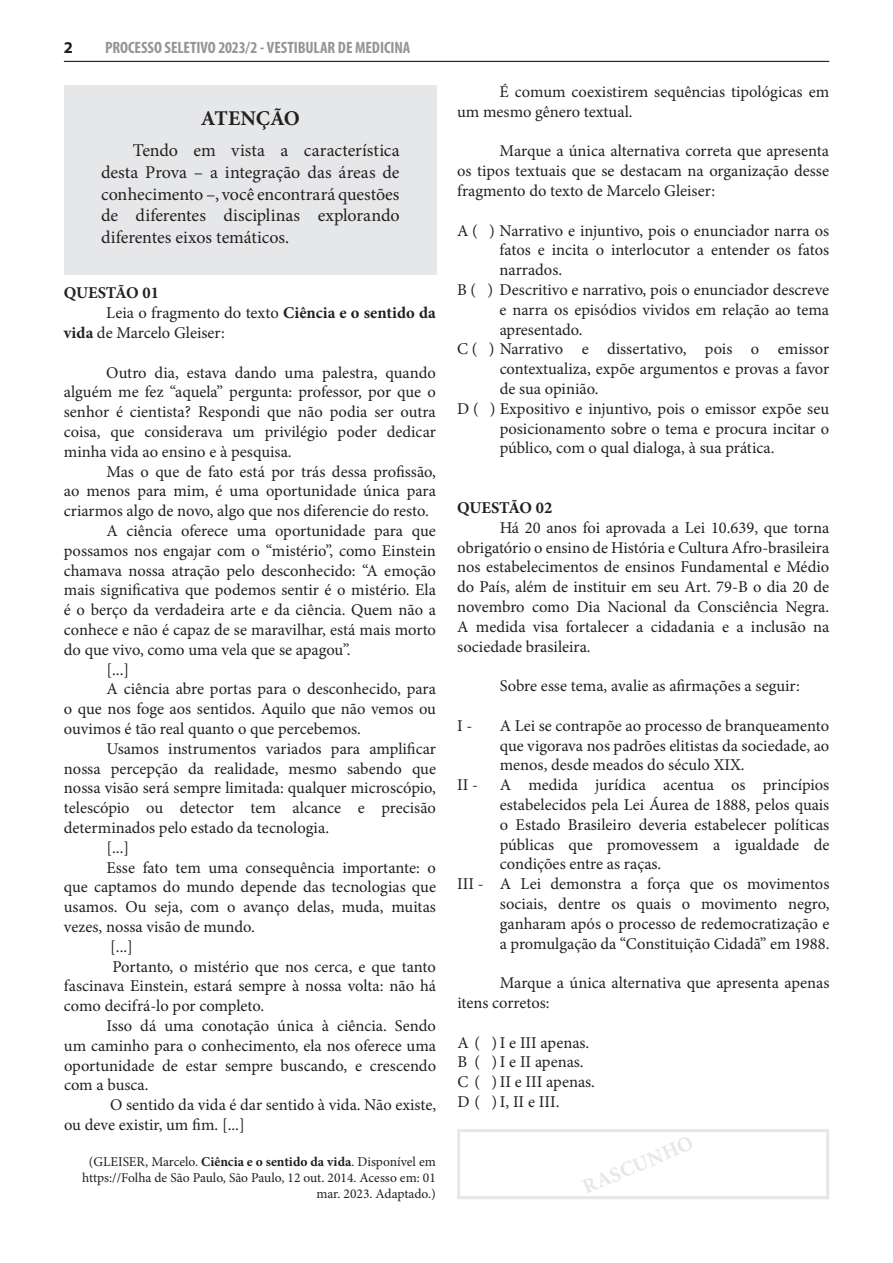
<style>
.page{position:relative;width:893px;height:1263px;background:#fff}
.page>*{position:absolute;margin:0;border:0;box-sizing:border-box;transform-origin:0 0}
.t1{font:700 21px "Minion Pro";color:#e6e7e9}
.t2{font:700 21px "Minion Pro";letter-spacing:-.005em;color:#231f20}
.t3{font:18px/21.6px "Minion Pro";letter-spacing:-.005em;color:#231f20;text-align:justify}
.t4{font:16.5px/19.8px "Minion Pro";color:#231f20;text-align:justify}
.t5{font:700 condensed 16.5px "Myriad Pro";letter-spacing:-.005em;color:#939598}
.t6{font:700 16.5px "Minion Pro";letter-spacing:-.01em;color:#231f20}
.t7{font:700 16.5px "Myriad Pro";color:#231f20}
.t8{font:13.5px/16.2px "Minion Pro";color:#231f20;text-align:right}
.s1{font-weight:700}
</style>
<div class="page">
<hr style="left:64px;top:61px;width:765px;height:1px;background:#000">
<div style="left:64px;top:85px;width:372px;height:190px;background:#e6e7e9"></div>
<div style="left:457px;top:1129px;width:372px;height:70px;border:3px solid #e6e7e9"></div>
<p class="t7" style="left:64px;top:36px;width:11px">2</p>
<p class="t5" style="left:105px;top:37px;width:307px">PROCESSO SELETIVO 2023/2 - VESTIBULAR DE MEDICINA</p>
<p class="t2" style="left:201px;top:103px;width:101px">ATENÇÃO</p>
<p class="t3" style="left:101px;top:140px;width:300px;text-indent:32px">Tendo em vista a característica desta Prova – a integração das áreas de conhecimento –, você encontrará questões de diferentes disciplinas explorando diferentes eixos temáticos.</p>
<p class="t6" style="left:64px;top:281px;width:97px">QUESTÃO 01</p>
<p class="t4" style="left:106px;top:303px;width:331px">Leia o fragmento do texto <span class="s1">Ciência e o sentido da</span></p>
<p class="t4" style="left:64px;top:323px;width:163px"><span class="s1">vida</span> de Marcelo Gleiser:</p>
<p class="t4" style="left:64px;top:362px;width:374px;text-indent:43px">Outro dia, estava dando uma palestra, quando alguém me fez “aquela” pergunta: professor, por que o senhor é cientista? Respondi que não podia ser outra coisa, que considerava um privilégio poder dedicar minha vida ao ensino e à pesquisa.</p>
<p class="t4" style="left:106px;top:461px;width:331px">Mas o que de fato está por trás dessa profissão,</p>
<p class="t4" style="left:64px;top:481px;width:374px">ao menos para mim, é uma oportunidade única para</p>
<p class="t4" style="left:64px;top:501px;width:366px">criarmos algo de novo, algo que nos diferencie do resto.</p>
<p class="t4" style="left:106px;top:521px;width:331px">A ciência oferece uma oportunidade para que</p>
<p class="t4" style="left:64px;top:541px;width:374px">possamos nos engajar com o “mistério”, como Einstein</p>
<p class="t4" style="left:64px;top:560px;width:374px">chamava nossa atração pelo desconhecido: “A emoção</p>
<p class="t4" style="left:64px;top:580px;width:374px">mais significativa que podemos sentir é o mistério. Ela</p>
<p class="t4" style="left:64px;top:600px;width:373px">é o berço da verdadeira arte e da ciência. Quem não a</p>
<p class="t4" style="left:64px;top:620px;width:374px">conhece e não é capaz de se maravilhar, está mais morto</p>
<p class="t4" style="left:64px;top:640px;width:288px">do que vivo, como uma vela que se apagou”.</p>
<p class="t4" style="left:106px;top:659px;width:24px">[...]</p>
<p class="t4" style="left:106px;top:679px;width:331px">A ciência abre portas para o desconhecido, para</p>
<p class="t4" style="left:64px;top:699px;width:374px">o que nos foge aos sentidos. Aquilo que não vemos ou</p>
<p class="t4" style="left:64px;top:719px;width:299px">ouvimos é tão real quanto o que percebemos.</p>
<p class="t4" style="left:106px;top:739px;width:331px">Usamos instrumentos variados para amplificar</p>
<p class="t4" style="left:64px;top:758px;width:374px">nossa percepção da realidade, mesmo sabendo que</p>
<p class="t4" style="left:64px;top:778px;width:374px">nossa visão será sempre limitada: qualquer microscópio,</p>
<p class="t4" style="left:64px;top:798px;width:374px">telescópio ou detector tem alcance e precisão</p>
<p class="t4" style="left:64px;top:818px;width:267px">determinados pelo estado da tecnologia.</p>
<p class="t4" style="left:106px;top:838px;width:24px">[...]</p>
<p class="t4" style="left:106px;top:857px;width:331px">Esse fato tem uma consequência importante: o</p>
<p class="t4" style="left:64px;top:877px;width:374px">que captamos do mundo depende das tecnologias que</p>
<p class="t4" style="left:64px;top:897px;width:374px">usamos. Ou seja, com o avanço delas, muda, muitas</p>
<p class="t4" style="left:64px;top:917px;width:193px">vezes, nossa visão de mundo.</p>
<p class="t4" style="left:110px;top:937px;width:24px">[...]</p>
<p class="t4" style="left:113px;top:956px;width:325px">Portanto, o mistério que nos cerca, e que tanto</p>
<p class="t4" style="left:64px;top:976px;width:374px">fascinava Einstein, estará sempre à nossa volta: não há</p>
<p class="t4" style="left:64px;top:996px;width:202px">como decifrá-lo por completo.</p>
<p class="t4" style="left:106px;top:1016px;width:331px">Isso dá uma conotação única à ciência. Sendo</p>
<p class="t4" style="left:64px;top:1036px;width:374px">um caminho para o conhecimento, ela nos oferece uma</p>
<p class="t4" style="left:64px;top:1055px;width:374px">oportunidade de estar sempre buscando, e crescendo</p>
<p class="t4" style="left:64px;top:1075px;width:86px">com a busca.</p>
<p class="t4" style="left:110px;top:1095px;width:327px">O sentido da vida é dar sentido à vida. Não existe,</p>
<p class="t4" style="left:64px;top:1115px;width:182px">ou deve existir, um fim. [...]</p>
<p class="t8" style="left:82px;top:1154px;width:355px">(GLEISER, Marcelo. <span class="s1">Ciência e o sentido da vida</span>. Disponível em https://Folha de São Paulo, São Paulo, 12 out. 2014. Acesso em: 01 mar. 2023. Adaptado.)</p>
<p class="t4" style="left:457px;top:82px;width:374px;text-indent:43px">É comum coexistirem sequências tipológicas em um mesmo gênero textual.</p>
<p class="t4" style="left:457px;top:141px;width:374px;text-indent:43px">Marque a única alternativa correta que apresenta os tipos textuais que se destacam na organização desse fragmento do texto de Marcelo Gleiser:</p>
<p class="t4" style="left:457px;top:221px;width:374px">A ( ) Narrativo e injuntivo, pois o enunciador narra os</p>
<p class="t4" style="left:500px;top:240px;width:331px">fatos e incita o interlocutor a entender os fatos</p>
<p class="t4" style="left:500px;top:260px;width:64px">narrados.</p>
<p class="t4" style="left:457px;top:280px;width:374px">B ( ) Descritivo e narrativo, pois o enunciador descreve</p>
<p class="t4" style="left:500px;top:300px;width:331px">e narra os episódios vividos em relação ao tema</p>
<p class="t4" style="left:500px;top:320px;width:84px">apresentado.</p>
<p class="t4" style="left:457px;top:339px;width:374px">C ( ) Narrativo e dissertativo, pois o emissor</p>
<p class="t4" style="left:500px;top:359px;width:331px">contextualiza, expõe argumentos e provas a favor</p>
<p class="t4" style="left:500px;top:379px;width:100px">de sua opinião.</p>
<p class="t4" style="left:457px;top:399px;width:374px">D ( ) Expositivo e injuntivo, pois o emissor expõe seu</p>
<p class="t4" style="left:500px;top:419px;width:331px">posicionamento sobre o tema e procura incitar o</p>
<p class="t4" style="left:500px;top:438px;width:276px">público, com o qual dialoga, à sua prática.</p>
<p class="t6" style="left:457px;top:496px;width:97px">QUESTÃO 02</p>
<p class="t4" style="left:457px;top:518px;width:374px;text-indent:43px">Há 20 anos foi aprovada a Lei 10.639, que torna obrigatório o ensino de História e Cultura Afro-brasileira nos estabelecimentos de ensinos Fundamental e Médio do País, além de instituir em seu Art. 79-B o dia 20 de novembro como Dia Nacional da Consciência Negra.<br>A medida visa fortalecer a cidadania e a inclusão na sociedade brasileira.</p>
<p class="t4" style="left:500px;top:676px;width:302px">Sobre esse tema, avalie as afirmações a seguir:</p>
<p class="t4" style="left:457px;top:716px;width:17px">I-</p>
<p class="t4" style="left:500px;top:716px;width:331px">A Lei se contrapõe ao processo de branqueamento que vigorava nos padrões elitistas da sociedade, ao menos, desde meados do século XIX.</p>
<p class="t4" style="left:457px;top:775px;width:22px">II -</p>
<p class="t4" style="left:500px;top:775px;width:331px">A medida jurídica acentua os princípios</p>
<p class="t4" style="left:500px;top:795px;width:331px">estabelecidos pela Lei Áurea de 1888, pelos quais</p>
<p class="t4" style="left:500px;top:815px;width:331px">o Estado Brasileiro deveria estabelecer políticas</p>
<p class="t4" style="left:500px;top:834px;width:331px">públicas que promovessem a igualdade de</p>
<p class="t4" style="left:500px;top:854px;width:163px">condições entre as raças.</p>
<p class="t4" style="left:457px;top:874px;width:374px">III - A Lei demonstra a força que os movimentos</p>
<p class="t4" style="left:500px;top:894px;width:331px">sociais, dentre os quais o movimento negro,</p>
<p class="t4" style="left:500px;top:914px;width:331px">ganharam após o processo de redemocratização e</p>
<p class="t4" style="left:500px;top:933px;width:331px">a promulgação da “Constituição Cidadã” em 1988.</p>
<p class="t4" style="left:457px;top:973px;width:374px;text-indent:43px">Marque a única alternativa que apresenta apenas itens corretos:</p>
<p class="t4" style="left:457px;top:1032px;width:139px;text-align:left">A ( ) I e III apenas.<br>B ( ) I e II apenas.<br>C ( ) II e III apenas.<br>D ( )I, II e III.</p>
<p class="t1" style="left:578px;top:1174px;width:120px;rotate:-23deg">RASCUNHO</p>
</div>
